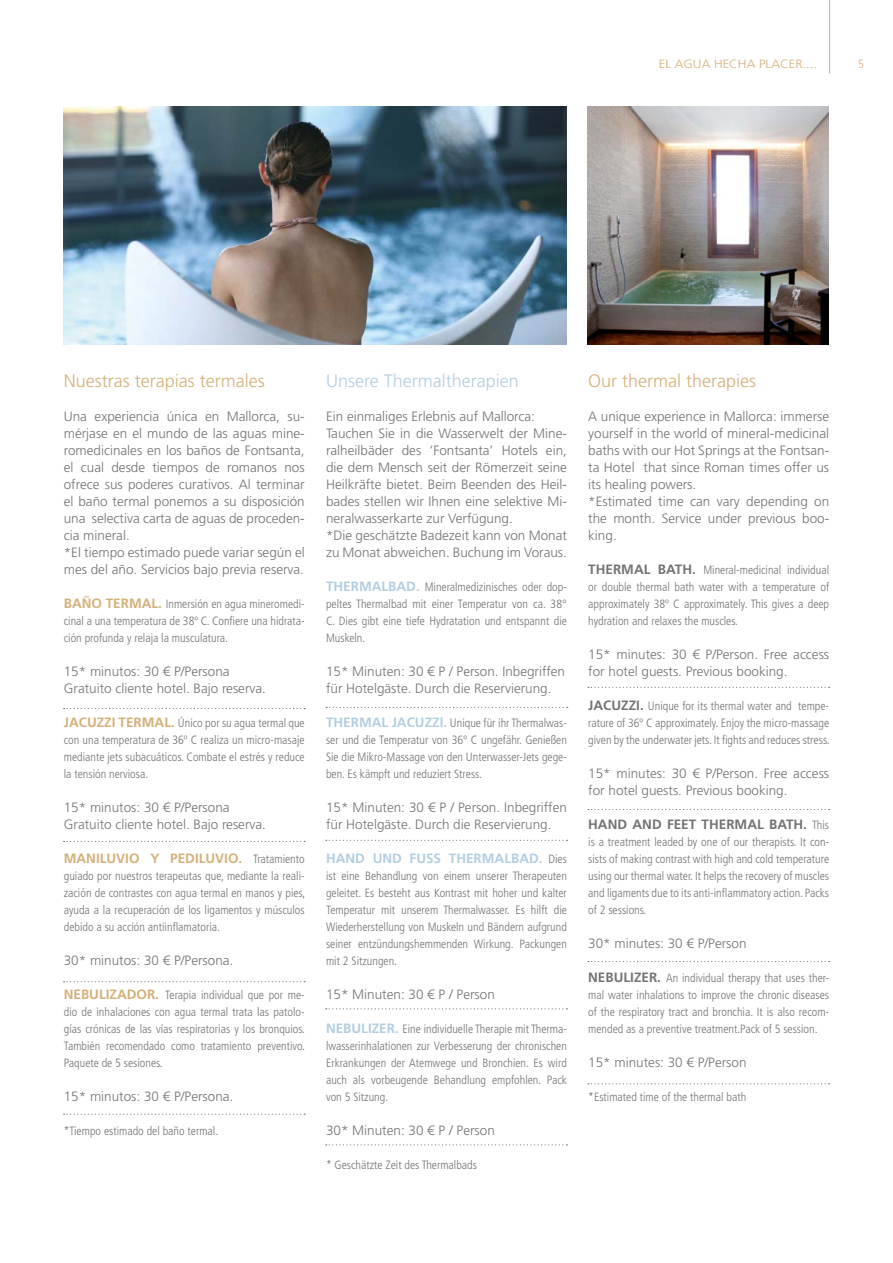
<style>
.page{position:relative;width:893px;height:1263px;background:#fff}
.page>*{position:absolute;margin:0;border:0;box-sizing:border-box;transform-origin:0 0}
.t1{font:300 18px "Frutiger LT Std";color:#d5b079}
.t2{font:300 18px "Frutiger LT Std";color:#b2cee1}
.t3{font:300 13.5px/17px "Frutiger LT Std";color:#747373}
.t4{font:700 13.5px "Frutiger LT Std";color:#d5b079}
.t5{font:700 13.5px "Frutiger LT Std";color:#747373}
.t6{font:700 13.5px "Frutiger LT Std";color:#b2cee1}
.t7{font:300 condensed 12px/17px "Frutiger LT Std";color:#747373;text-align:justify}
.t8{font:300 12px "Frutiger LT Std";color:#d5b079;scale:1.09 1}
.t9{font:300 condensed 12px "Frutiger LT Std";color:#d5b079}
.s1{font-weight:700;font-stretch:normal;font-size:13.5px;color:#d5b079}
.s2{font-weight:300;font-stretch:condensed;font-size:12px;color:#747373}
.s3{font-weight:700;font-stretch:normal;font-size:13.5px;color:#b2cee1}
.s4{font-weight:700;font-stretch:normal;font-size:13.5px}
.s5{font-weight:300;font-stretch:condensed;font-size:12px}
</style>
<div class="page">
<hr style="left:829px;top:0;width:1px;height:73px;background:#d5b079">
<img style="left:63px;top:106px;width:504px;height:238px">
<img style="left:587px;top:106px;width:241px;height:238px">
<svg style="left:64px;top:708px;width:241px;height:1px"></svg>
<svg style="left:326px;top:707px;width:242px;height:1px"></svg>
<svg style="left:588px;top:687px;width:242px;height:1px"></svg>
<svg style="left:64px;top:841px;width:241px;height:1px"></svg>
<svg style="left:326px;top:840px;width:241px;height:1px"></svg>
<svg style="left:588px;top:809px;width:242px;height:1px"></svg>
<svg style="left:64px;top:981px;width:241px;height:1px"></svg>
<svg style="left:326px;top:1008px;width:241px;height:1px"></svg>
<svg style="left:588px;top:961px;width:242px;height:1px"></svg>
<svg style="left:64px;top:1113px;width:241px;height:2px"></svg>
<svg style="left:326px;top:1144px;width:241px;height:1px"></svg>
<svg style="left:588px;top:1083px;width:242px;height:1px"></svg>
<p class="t8" style="left:659px;top:57px;width:147px">EL AGUA HECHA PLACER....</p>
<p class="t9" style="left:858px;top:57px;width:7px">5</p>
<h1 class="t1" style="left:64px;top:371px;width:202px">Nuestras terapias termales</h1>
<p class="t3" style="left:64px;top:408px;width:242px">Una experiencia única en Mallorca, su&shy;mérjase en el mundo de las aguas mine&shy;romedicinales en los baños de Fontsanta, el cual desde tiempos de romanos nos ofrece sus poderes curativos. Al terminar el baño termal ponemos a su disposición una selectiva carta de aguas de proceden&shy;cia mineral.<br>*El tiempo estimado puede variar según el mes del año. Servicios bajo previa reserva.</p>
<p class="t7" style="left:64px;top:596px;width:242px"><span class="s1">BAÑO TERMAL.</span> Inmersión en agua mineromedi&shy;cinal a una temperatura de 38º C. Confiere una hidrata&shy;ción profunda y relaja la musculatura.</p>
<p class="t3" style="left:64px;top:663px;width:204px">15* minutos: 30 € P/Persona<br>Gratuito cliente hotel. Bajo reserva.</p>
<p class="t7" style="left:64px;top:715px;width:242px"><span class="s1">JACUZZI TERMAL.</span> Único por su agua termal que con una temperatura de 36º C realiza un micro-masaje mediante jets subacuáticos. Combate el estrés y reduce la tensión nerviosa.</p>
<p class="t3" style="left:64px;top:799px;width:204px">15* minutos: 30 € P/Persona<br>Gratuito cliente hotel. Bajo reserva.</p>
<p class="t4" style="left:64px;top:851px;width:242px">MANILUVIO Y PEDILUVIO. <span class="s2">Tratamiento</span></p>
<p class="t7" style="left:64px;top:868px;width:243px">guiado por nuestros terapeutas que, mediante la reali&shy;zación de contrastes con agua termal en manos y pies, ayuda a la recuperación de los ligamentos y músculos debido a su acción antiinflamatoria.</p>
<p class="t3" style="left:64px;top:952px;width:171px">30* minutos: 30 € P/Persona.</p>
<p class="t7" style="left:64px;top:987px;width:243px"><span class="s1">NEBULIZADOR.</span> Terapia individual que por me&shy;dio de inhalaciones con agua termal trata las patolo&shy;gías crónicas de las vías respiratorias y los bronquios.<br>También recomendado como tratamiento preventivo.<br>Paquete de 5 sesiones.</p>
<p class="t3" style="left:64px;top:1088px;width:171px">15* minutos: 30 € P/Persona.</p>
<p class="t7" style="left:64px;top:1123px;width:156px">*Tiempo estimado del baño termal.</p>
<h1 class="t2" style="left:326px;top:371px;width:194px">Unsere Thermaltherapien</h1>
<p class="t3" style="left:326px;top:408px;width:242px">Ein einmaliges Erlebnis auf Mallorca:<br>Tauchen Sie in die Wasserwelt der Mine&shy;ralheilbäder des ‘Fontsanta’ Hotels ein, die dem Mensch seit der Römerzeit seine Heilkräfte bietet. Beim Beenden des Heil&shy;bades stellen wir Ihnen eine selektive Mi&shy;neralwasserkarte zur Verfügung.<br>*Die geschätzte Badezeit kann von Monat zu Monat abweichen. Buchung im Voraus.</p>
<p class="t7" style="left:326px;top:579px;width:242px"><span class="s3">THERMALBAD.</span> Mineralmedizinisches oder dop&shy;peltes Thermalbad mit einer Temperatur von ca. 38° C. Dies gibt eine tiefe Hydratation und entspannt die Muskeln.</p>
<p class="t3" style="left:326px;top:663px;width:241px">15* Minuten: 30 € P / Person. Inbegriffen für Hotelgäste. Durch die Reservierung.</p>
<p class="t7" style="left:326px;top:715px;width:242px"><span class="s3">THERMAL JACUZZI.</span> Unique für ihr Thermalwas&shy;ser und die Temperatur von 36º C ungefähr. Genießen Sie die Mikro-Massage von den Unterwasser-Jets gege&shy;ben. Es kämpft und reduziert Stress.</p>
<p class="t3" style="left:326px;top:799px;width:242px">15* Minuten: 30 € P / Person. Inbegriffen für Hotelgäste. Durch die Reservierung.</p>
<p class="t6" style="left:326px;top:851px;width:242px">HAND UND FUSS THERMALBAD. <span class="s2">Dies</span></p>
<p class="t7" style="left:326px;top:868px;width:242px">ist eine Behandlung von einem unserer Therapeuten geleitet. Es besteht aus Kontrast mit hoher und kalter Temperatur mit unserem Thermalwasser. Es hilft die Wiederherstellung von Muskeln und Bändern aufgrund seiner entzündungshemmenden Wirkung. Packungen mit 2 Sitzungen.</p>
<p class="t3" style="left:326px;top:986px;width:170px">15* Minuten: 30 € P / Person</p>
<p class="t7" style="left:326px;top:1021px;width:242px"><span class="s3">NEBULIZER.</span> Eine individuelle Therapie mit Therma&shy;lwasserinhalationen zur Verbesserung der chronischen Erkrankungen der Atemwege und Bronchien. Es wird auch als vorbeugende Behandlung empfohlen. Pack von 5 Sitzung.</p>
<p class="t3" style="left:326px;top:1122px;width:170px">30* Minuten: 30 € P / Person</p>
<p class="t7" style="left:326px;top:1157px;width:153px">* Geschätzte Zeit des Thermalbads</p>
<h1 class="t1" style="left:588px;top:371px;width:169px">Our thermal therapies</h1>
<p class="t3" style="left:588px;top:408px;width:242px">A unique experience in Mallorca: immerse yourself in the world of mineral-medicinal baths with our Hot Springs at the Fontsan&shy;ta Hotel that since Roman times offer us its healing powers.<br>*Estimated time can vary depending on the month. Service under previous boo&shy;king.</p>
<p class="t7" style="left:588px;top:562px;width:242px"><span class="s4">THERMAL BATH.</span> Mineral-medicinal individual or double thermal bath water with a temperature of approximately 38º C approximately. This gives a deep hydration and relaxes the muscles.</p>
<p class="t3" style="left:588px;top:646px;width:242px">15* minutes: 30 € P/Person. Free access for hotel guests. Previous booking.</p>
<p class="t7" style="left:588px;top:698px;width:243px"><span class="s4">JACUZZI.</span> Unique for its thermal water and tempe&shy;rature of 36º C approximately. Enjoy the micro-massage given by the underwater jets. It fights and reduces stress.</p>
<p class="t3" style="left:588px;top:765px;width:242px">15* minutes: 30 € P/Person. Free access for hotel guests. Previous booking.</p>
<p class="t5" style="left:588px;top:817px;width:242px">HAND AND FEET THERMAL BATH. <span class="s5">This</span></p>
<p class="t7" style="left:588px;top:834px;width:242px">is a treatment leaded by one of our therapists. It con&shy;sists of making contrast with high and cold temperature using our thermal water. It helps the recovery of muscles and ligaments due to its anti-inflammatory action. Packs of 2 sessions.</p>
<p class="t3" style="left:588px;top:935px;width:160px">30* minutes: 30 € P/Person</p>
<p class="t7" style="left:588px;top:970px;width:242px"><span class="s4">NEBULIZER.</span> An individual therapy that uses ther&shy;mal water inhalations to improve the chronic diseases of the respiratory tract and bronchia. It is also recom&shy;mended as a preventive treatment.Pack of 5 session.</p>
<p class="t3" style="left:588px;top:1054px;width:160px">15* minutes: 30 € P/Person</p>
<p class="t7" style="left:588px;top:1089px;width:159px">*Estimated time of the thermal bath</p>
</div>
